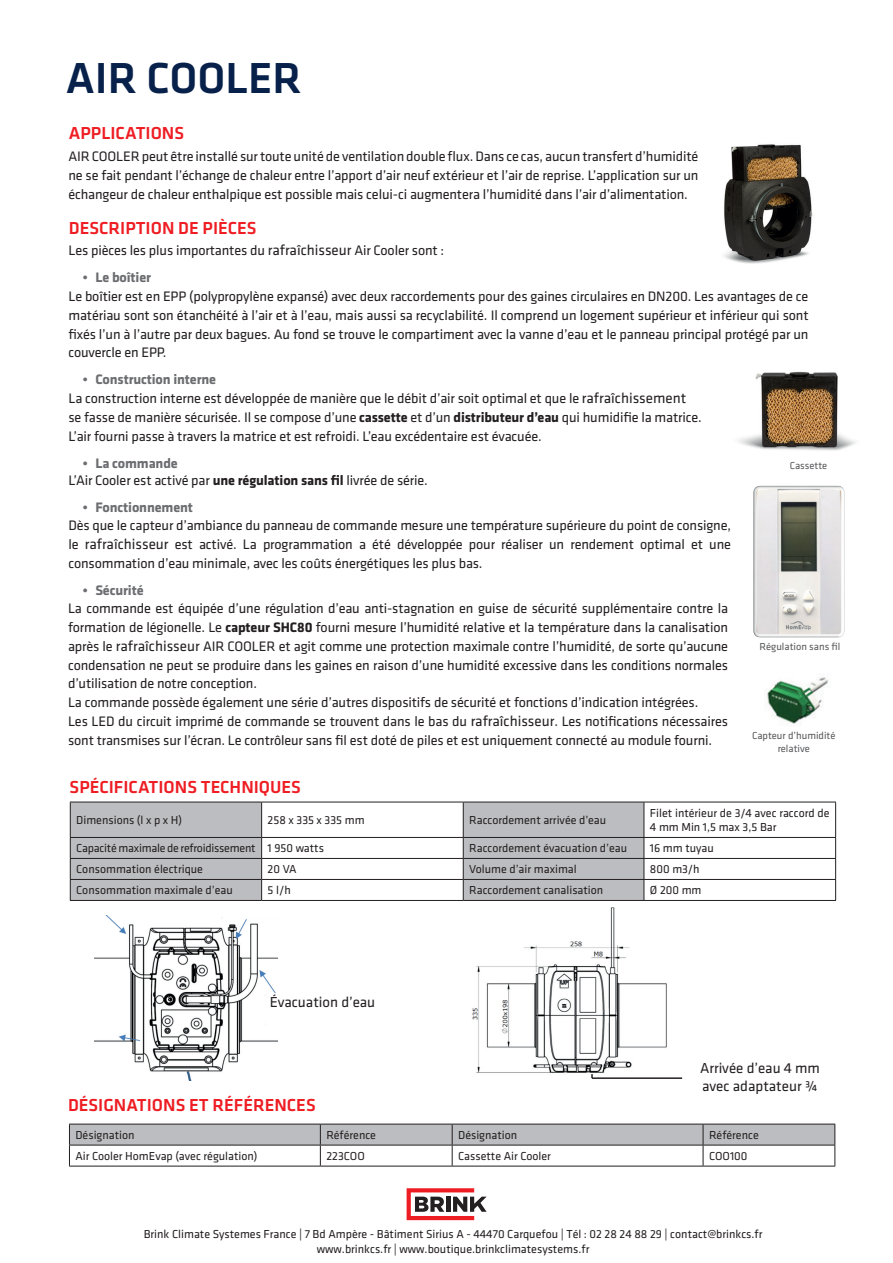
<style>
.page{position:relative;width:893px;height:1263px;background:#fff}
.page>*{position:absolute;margin:0;border:0;box-sizing:border-box;transform-origin:0 0}
.t1{font:500 45px "Klavika Basic";color:#07214b}
.t2{font:500 18px "Klavika Basic";color:#ee1d23}
.t3{font:15px/18px "Klavika Basic";color:#231f20}
.t4{font:14.25px/18.8px "Klavika Basic";letter-spacing:-.01em;color:#231f20;text-align:justify}
.t5{font:700 14.25px "Klavika Basic";letter-spacing:-.01em;color:#6c6d70}
.t6{font:12px/14.4px "Klavika Basic";color:#231f20}
.t7{font:12px/14.4px "Klavika Basic";color:#221e1f;text-align:center}
.t8{font:12px "Klavika Basic";letter-spacing:-.02em;color:#231f20}
.t9{font:10.5px/12.6px "Klavika Basic";color:#57585a;text-align:center}
.s1{font-size:15px}
.s2{font-weight:700;color:#6c6d70}
.s3{font-weight:700}
</style>
<div class="page">
<svg style="left:407px;top:1188px;width:80px;height:32px"></svg>
<svg style="left:69px;top:1124px;width:766px;height:42px"></svg>
<hr style="left:69px;top:1166px;width:251px;height:1px;background:#231f20">
<hr style="left:320px;top:1166px;width:132px;height:1px;background:#231f20">
<hr style="left:452px;top:1166px;width:251px;height:1px;background:#231f20">
<hr style="left:703px;top:1166px;width:132px;height:1px;background:#231f20">
<hr style="left:262px;top:802px;width:201px;height:1px;background:#231f20">
<hr style="left:644px;top:802px;width:192px;height:1px;background:#231f20">
<hr style="left:835px;top:802px;width:1px;height:35px;background:#231f20">
<hr style="left:262px;top:837px;width:201px;height:1px;background:#231f20">
<hr style="left:644px;top:837px;width:192px;height:1px;background:#231f20">
<hr style="left:262px;top:858px;width:201px;height:1px;background:#231f20">
<hr style="left:644px;top:858px;width:192px;height:1px;background:#231f20">
<hr style="left:262px;top:879px;width:201px;height:1px;background:#231f20">
<div style="left:70px;top:802px;width:192px;height:98px;background:#bcbdc0"></div>
<hr style="left:644px;top:879px;width:192px;height:1px;background:#231f20">
<div style="left:463px;top:802px;width:182px;height:98px;background:#bcbdc0"></div>
<svg style="left:835px;top:838px;width:1px;height:62px"></svg>
<hr style="left:70px;top:900px;width:192px;height:1px;background:#231f20">
<hr style="left:262px;top:900px;width:201px;height:1px;background:#231f20">
<hr style="left:463px;top:900px;width:181px;height:1px;background:#231f20">
<hr style="left:644px;top:900px;width:192px;height:1px;background:#231f20">
<img style="left:753px;top:485px;width:92px;height:153px">
<img style="left:766px;top:677px;width:63px;height:47px">
<img style="left:472px;top:907px;width:195px;height:170px">
<img style="left:94px;top:916px;width:184px;height:164px">
<hr style="left:592px;top:1077px;width:90px;height:2px;background:#231f20">
<img style="left:724px;top:144px;width:89px;height:120px">
<img style="left:738px;top:371px;width:118px;height:80px">
<h1 class="t1" style="left:66px;top:48px;width:237px">AIR COOLER</h1>
<p class="t2" style="left:69px;top:121px;width:117px">APPLICATIONS</p>
<p class="t4" style="left:68px;top:146px;width:632px">AIR COOLER peut être installé sur toute unité de ventilation double flux. Dans ce cas, aucun transfert d’humidité ne se fait pendant l’échange de chaleur entre l’apport d’air neuf extérieur et l’air de reprise. L’application sur un échangeur de chaleur enthalpique est possible mais celui-ci augmentera l’humidité dans l’air d’alimentation.</p>
<p class="t2" style="left:69px;top:216px;width:189px">DESCRIPTION DE PIÈCES</p>
<p class="t4" style="left:68px;top:241px;width:377px">Les pièces les plus importantes du <span class="s1">rafraîchisseur</span> Air Cooler sont :</p>
<p class="t5" style="left:83px;top:267px;width:70px">• Le boîtier</p>
<p class="t4" style="left:68px;top:286px;width:742px">Le boîtier est en EPP (polypropylène expansé) avec deux raccordements pour des gaines circulaires en DN200. Les avantages de ce matériau sont son étanchéité à l’air et à l’eau, mais aussi sa recyclabilité. Il comprend un logement supérieur et inférieur qui sont fixés l’un à l’autre par deux bagues. Au fond se trouve le compartiment avec la vanne d’eau et le panneau principal protégé par un couvercle en EPP.</p>
<p class="t4" style="left:68px;top:370px;width:635px;text-align:left;text-indent:14px"><span class="s2">• Construction interne<br></span>La construction interne est développée de manière que le débit d’air soit optimal et que le <span class="s1">rafraîchissement </span>se fasse de manière sécurisée. Il se compose d’une <span class="s3">cassette</span> et d’un <span class="s3">distributeur d’eau</span> qui humidifie la matrice.<br>L’air fourni passe à travers la matrice et est refroidi. L’eau excédentaire est évacuée.</p>
<p class="t4" style="left:68px;top:454px;width:361px;line-height:17.1px;text-indent:14px"><span class="s2">• La commande<br></span>L’Air Cooler est activé par <span class="s3">une régulation sans fil</span> livrée de série.</p>
<p class="t5" style="left:83px;top:497px;width:112px">• Fonctionnement</p>
<p class="t4" style="left:68px;top:516px;width:664px">Dès que le capteur d’ambiance du panneau de commande mesure une température supérieure du point de consigne, le <span class="s1">rafraîchisseur</span> est activé. La programmation a été développée pour réaliser un rendement optimal et une consommation d’eau minimale, avec les coûts énergétiques les plus bas.</p>
<p class="t5" style="left:83px;top:580px;width:62px">• Sécurité</p>
<p class="t9" style="left:790px;top:459px;width:39px">Cassette</p>
<p class="t4" style="left:68px;top:599px;width:662px;text-align:left">La commande est équipée d’une régulation d’eau anti-stagnation en guise de sécurité supplémentaire contre la formation de légionelle. Le <span class="s3">capteur SHC80</span> fourni mesure l’humidité relative et la température dans la canalisation après le <span class="s1">rafraîchisseur</span> AIR COOLER et agit comme une protection maximale contre l’humidité, de sorte qu’aucune condensation ne peut se produire dans les gaines en raison d’une humidité excessive dans les conditions normales d’utilisation de notre conception.<br>La commande possède également une série d’autres dispositifs de sécurité et fonctions d’indication intégrées.<br>Les LED du circuit imprimé de commande se trouvent dans le bas du <span class="s1">rafraîchisseur</span>. Les notifications nécessaires sont transmises sur l’écran. Le contrôleur sans fil est doté de piles et est uniquement connecté au module fourni.</p>
<p class="t2" style="left:70px;top:775px;width:233px">SPÉCIFICATIONS TECHNIQUES</p>
<p class="t9" style="left:760px;top:639px;width:82px">Régulation sans fil</p>
<p class="t9" style="left:752px;top:729px;width:85px">Capteur d’humidité relative</p>
<p class="t6" style="left:76px;top:813px;width:107px">Dimensions (l x p x H)</p>
<p class="t6" style="left:268px;top:813px;width:98px">258 x 335 x 335 mm</p>
<p class="t6" style="left:469px;top:813px;width:139px">Raccordement arrivée d’eau</p>
<p class="t6" style="left:650px;top:805px;width:181px">Filet intérieur de 3/4 avec raccord de<br>4 mm Min 1,5 max 3,5 Bar</p>
<p class="t8" style="left:76px;top:841px;width:249px">Capacité maximale de refroidissement 1 950 watts</p>
<p class="t6" style="left:469px;top:841px;width:159px">Raccordement évacuation d’eau</p>
<p class="t6" style="left:650px;top:841px;width:65px">16 mm tuyau</p>
<p class="t6" style="left:76px;top:862px;width:128px">Consommation électrique</p>
<p class="t6" style="left:268px;top:862px;width:30px">20 VA</p>
<p class="t6" style="left:469px;top:862px;width:109px">Volume d’air maximal</p>
<p class="t6" style="left:650px;top:862px;width:51px">800 m3/h</p>
<p class="t6" style="left:76px;top:883px;width:158px">Consommation maximale d’eau</p>
<p class="t6" style="left:268px;top:883px;width:25px">5 l/h</p>
<p class="t6" style="left:469px;top:883px;width:136px">Raccordement canalisation</p>
<p class="t6" style="left:650px;top:883px;width:53px">Ø 200 mm</p>
<p class="t3" style="left:270px;top:992px;width:107px">Évacuation d’eau</p>
<p class="t3" style="left:700px;top:1058px;width:121px">Arrivée d’eau 4 mm avec adaptateur ¾</p>
<p class="t2" style="left:68px;top:1093px;width:249px">DÉSIGNATIONS ET RÉFÉRENCES</p>
<p class="t6" style="left:75px;top:1127px;width:61px">Désignation</p>
<p class="t6" style="left:326px;top:1127px;width:51px">Référence</p>
<p class="t6" style="left:458px;top:1127px;width:61px">Désignation</p>
<p class="t6" style="left:709px;top:1127px;width:51px">Référence</p>
<p class="t6" style="left:75px;top:1148px;width:184px">Air Cooler HomEvap (avec régulation)</p>
<p class="t6" style="left:326px;top:1148px;width:40px">223COO</p>
<p class="t6" style="left:458px;top:1148px;width:94px">Cassette Air Cooler</p>
<p class="t6" style="left:709px;top:1148px;width:40px">COO100</p>
<p class="t7" style="left:144px;top:1227px;width:620px">Brink Climate Systemes France | 7 Bd Ampère - Bâtiment Sirius A - 44470 Carquefou | Tél : 02 28 24 88 29 | contact@brinkcs.fr www.brinkcs.fr | www.boutique.brinkclimatesystems.fr</p>
</div>
